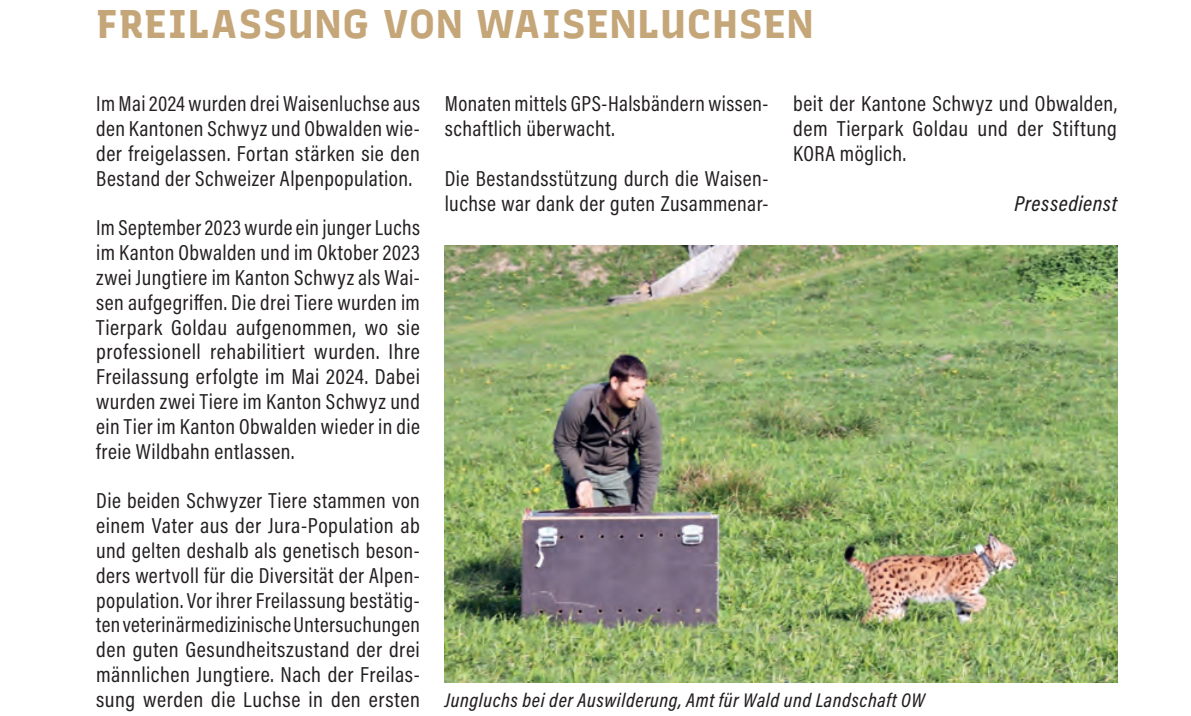
<style>
.page{position:relative;width:1191px;height:716px;background:#fff}
.page>*{position:absolute;margin:0;border:0;box-sizing:border-box;transform-origin:0 0}
.t1{font:800 40px "Recursive";letter-spacing:.025em;color:#c5a679}
.t2{font:22px/24.8px "Acumin Variable Concept";letter-spacing:.02em;color:#231f20;text-align:justify}
.t3{font:20px "Acumin Variable Concept";letter-spacing:.03em;color:#231f20}
</style>
<div class="page">
<img style="left:445px;top:246px;width:672px;height:436px">
<h1 class="t1" style="left:96px;top:-7px;width:718px">FREILASSUNG VON WAISENLUCHSEN</h1>
<p class="t2" style="left:96px;top:90px;width:325px">Im Mai 2024 wurden drei Waisenluchse aus den Kantonen Schwyz und Obwalden wie&shy;der freigelassen. Fortan stärken sie den Bestand der Schweizer Alpenpopulation.</p>
<p class="t2" style="left:96px;top:214px;width:325px">Im September 2023 wurde ein junger Luchs im Kanton Obwalden und im Oktober 2023 zwei Jungtiere im Kanton Schwyz als Wai&shy;sen aufgegriffen. Die drei Tiere wurden im Tierpark Goldau aufgenommen, wo sie professionell rehabilitiert wurden. Ihre Freilassung erfolgte im Mai 2024. Dabei wurden zwei Tiere im Kanton Schwyz und ein Tier im Kanton Obwalden wieder in die freie Wildbahn entlassen.</p>
<p class="t2" style="left:96px;top:487px;width:325px">Die beiden Schwyzer Tiere stammen von einem Vater aus der Jura-Population ab und gelten deshalb als genetisch beson&shy;ders wertvoll für die Diversität der Alpen&shy;population. Vor ihrer Freilassung bestätig&shy;ten veterinärmedizinische Untersuchungen den guten Gesundheitszustand der drei männlichen Jungtiere. Nach der Freilas&shy;sung werden die Luchse in den ersten</p>
<p class="t2" style="left:445px;top:90px;width:325px">Monaten mittels GPS-Halsbändern wissen&shy;schaftlich überwacht.</p>
<p class="t2" style="left:445px;top:165px;width:325px">Die Bestandsstützung durch die Waisen&shy;luchse war dank der guten Zusammenar-</p>
<p class="t2" style="left:793px;top:90px;width:325px">beit der Kantone Schwyz und Obwalden, dem Tierpark Goldau und der Stiftung KORA möglich.</p>
<p class="t2" style="left:1014px;top:190px;width:104px">Pressedienst</p>
<p class="t3" style="left:445px;top:687px;width:481px">Jungluchs bei der Auswilderung, Amt für Wald und Landschaft OW</p>
</div>
